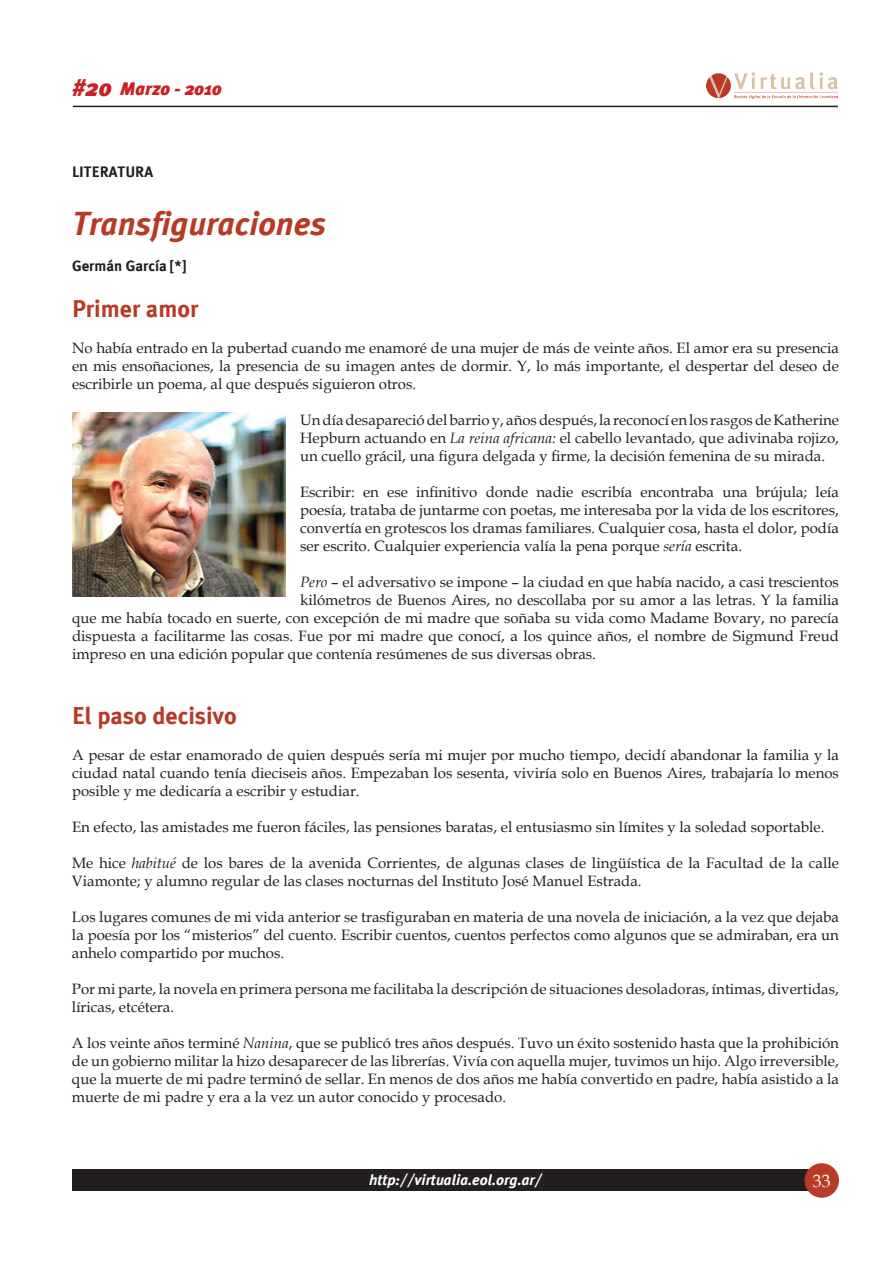
<style>
.page{position:relative;width:893px;height:1263px;background:#fff}
.page>*{position:absolute;margin:0;border:0;box-sizing:border-box;transform-origin:0 0}
.t1{font:italic 700 33px "Meta Plus";color:#b73a25}
.t2{font:700 24px "Meta Plus";color:#b73a25}
.t3{font:italic 900 18px "Meta Plus";color:#ca2026}
.t4{font:18px "Book Antiqua";color:#fff}
.t5{font:15px/18px "Book Antiqua";color:#231f20;text-align:justify}
.t6{font:italic 700 15px "Meta Plus";color:#fff}
.t7{font:700 15px "Meta Plus";color:#231f20}
.s1{font-size:24px}
.s2{font-style:italic}
</style>
<div class="page">
<div style="left:72px;top:1170px;width:750px;height:21px;background:#231f20"></div>
<div style="left:804px;top:1163px;width:35px;height:35px;background:#b73b26;border-radius:50%"></div>
<hr style="left:73px;top:106px;width:765px;height:1px;background:#231f20">
<img style="left:706px;top:72px;width:132px;height:27px">
<img style="left:72px;top:413px;width:214px;height:184px">
<p class="t3" style="left:72px;top:79px;width:151px"><span class="s1">#20</span> Marzo - 2010</p>
<p class="t7" style="left:72px;top:163px;width:83px">LITERATURA</p>
<h1 class="t1" style="left:72px;top:204px;width:256px">Transfiguraciones</h1>
<p class="t7" style="left:72px;top:257px;width:116px">Germán García [*]</p>
<h2 class="t2" style="left:72px;top:295px;width:128px">Primer amor</h2>
<p class="t5" style="left:72px;top:339px;width:768px">No había entrado en la pubertad cuando me enamoré de una mujer de más de veinte años. El amor era su presencia en mis ensoñaciones, la presencia de su imagen antes de dormir. Y, lo más importante, el despertar del deseo de escribirle un poema, al que después siguieron otros.</p>
<p class="t5" style="left:300px;top:411px;width:540px">Un día desapareció del barrio y, años después, la reconocí en los rasgos de Katherine Hepburn actuando en <span class="s2">La reina africana:</span> el cabello levantado, que adivinaba rojizo, un cuello grácil, una figura delgada y firme, la decisión femenina de su mirada.</p>
<p class="t5" style="left:300px;top:483px;width:540px">Escribir: en ese infinitivo donde nadie escribía encontraba una brújula; leía poesía, trataba de juntarme con poetas, me interesaba por la vida de los escritores, convertía en grotescos los dramas familiares. Cualquier cosa, hasta el dolor, podía ser escrito. Cualquier experiencia valía la pena porque <span class="s2">sería</span> escrita.</p>
<p class="t5" style="left:300px;top:573px;width:540px"><span class="s2">Pero</span> – el adversativo se impone – la ciudad en que había nacido, a casi trescientos</p>
<p class="t5" style="left:300px;top:591px;width:540px">kilómetros de Buenos Aires, no descollaba por su amor a las letras. Y la familia</p>
<p class="t5" style="left:72px;top:609px;width:768px">que me había tocado en suerte, con excepción de mi madre que soñaba su vida como Madame Bovary, no parecía</p>
<p class="t5" style="left:72px;top:627px;width:768px">dispuesta a facilitarme las cosas. Fue por mi madre que conocí, a los quince años, el nombre de Sigmund Freud</p>
<p class="t5" style="left:72px;top:645px;width:525px">impreso en una edición popular que contenía resúmenes de sus diversas obras.</p>
<h2 class="t2" style="left:72px;top:702px;width:166px">El paso decisivo</h2>
<p class="t5" style="left:72px;top:746px;width:768px">A pesar de estar enamorado de quien después sería mi mujer por mucho tiempo, decidí abandonar la familia y la ciudad natal cuando tenía dieciseis años. Empezaban los sesenta, viviría solo en Buenos Aires, trabajaría lo menos posible y me dedicaría a escribir y estudiar.</p>
<p class="t5" style="left:72px;top:818px;width:754px">En efecto, las amistades me fueron fáciles, las pensiones baratas, el entusiasmo sin límites y la soledad soportable.</p>
<p class="t5" style="left:72px;top:854px;width:768px">Me hice <span class="s2">habitué</span> de los bares de la avenida Corrientes, de algunas clases de lingüística de la Facultad de la calle<br>Viamonte; y alumno regular de las clases nocturnas del Instituto José Manuel Estrada.</p>
<p class="t5" style="left:72px;top:908px;width:768px">Los lugares comunes de mi vida anterior se trasfiguraban en materia de una novela de iniciación, a la vez que dejaba la poesía por los “misterios” del cuento. Escribir cuentos, cuentos perfectos como algunos que se admiraban, era un anhelo compartido por muchos.</p>
<p class="t5" style="left:72px;top:980px;width:768px">Por mi parte, la novela en primera persona me facilitaba la descripción de situaciones desoladoras, íntimas, divertidas, líricas, etcétera.</p>
<p class="t5" style="left:72px;top:1034px;width:768px">A los veinte años terminé <span class="s2">Nanina</span>, que se publicó tres años después. Tuvo un éxito sostenido hasta que la prohibición de un gobierno militar la hizo desaparecer de las librerías. Vivía con aquella mujer, tuvimos un hijo. Algo irreversible, que la muerte de mi padre terminó de sellar. En menos de dos años me había convertido en padre, había asistido a la muerte de mi padre y era a la vez un autor conocido y procesado.</p>
<p class="t6" style="left:369px;top:1171px;width:174px">http://virtualia.eol.org.ar/</p>
<p class="t4" style="left:813px;top:1168px;width:19px">33</p>
</div>
